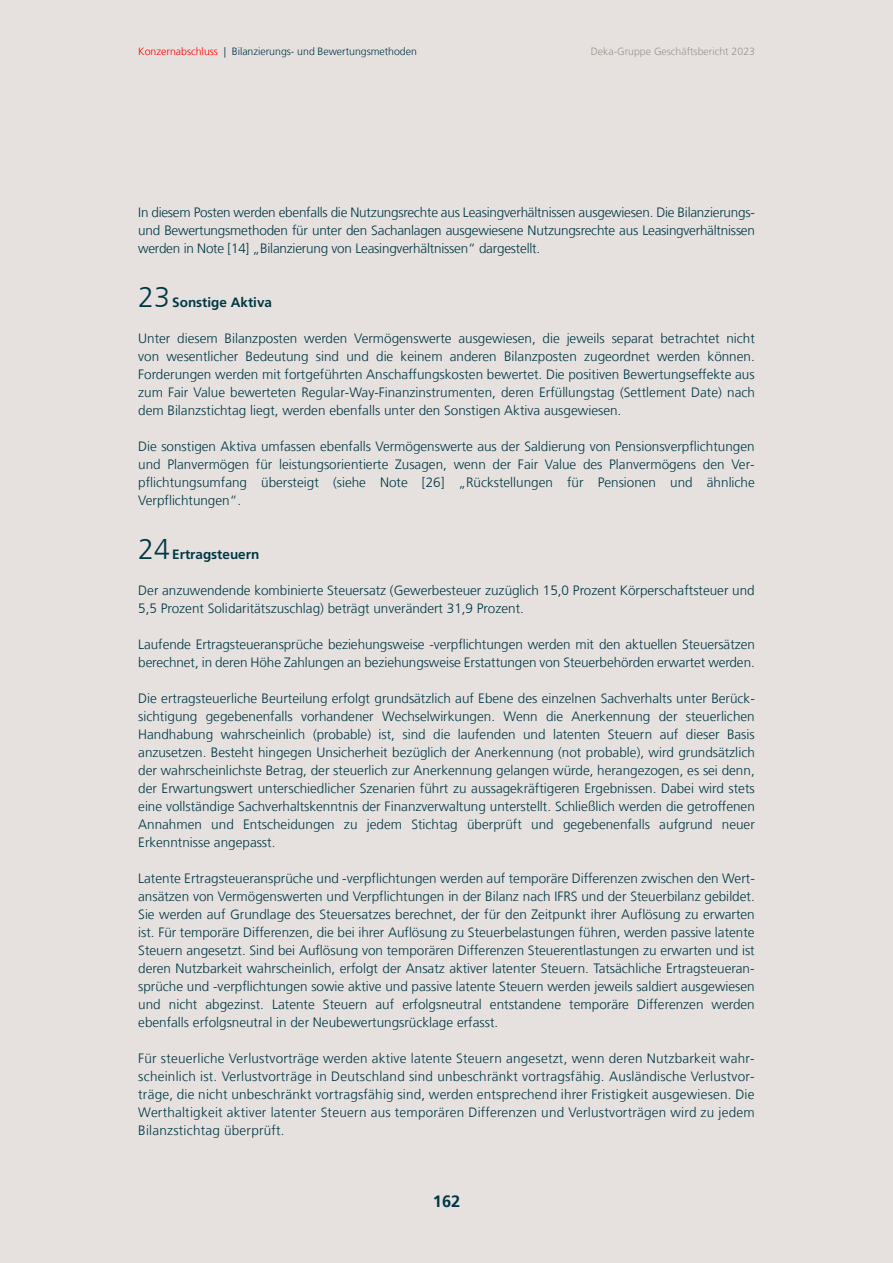
<style>
.page{position:relative;width:893px;height:1263px;background:#e6e1df}
.page>*{position:absolute;margin:0;border:0;box-sizing:border-box;transform-origin:0 0}
.t1{font:300 16.5px "Deka Frutiger 45";color:#003745}
.t2{font:300 13.5px/18px "Deka Frutiger 45";color:#003745;text-align:justify}
.t3{font:300 13.5px "Deka Frutiger 45";color:#003745}
.t4{font:300 10.5px "Deka Frutiger 45";color:#003745}
.t5{font:300 10.5px "Deka Frutiger 45";color:#9d958e}
.s1{color:#f00}
.s2{font-size:28.5px}
</style>
<div class="page">
<p class="t4" style="left:138px;top:46px;width:280px"><span class="s1">Konzernabschluss</span> | Bilanzierungs- und Bewertungsmethoden</p>
<p class="t5" style="left:591px;top:46px;width:166px">Deka-Gruppe Geschäftsbericht 2023</p>
<p class="t2" style="left:138px;top:204px;width:618px">In diesem Posten werden ebenfalls die Nutzungsrechte aus Leasingverhältnissen ausgewiesen. Die Bilanzierungs&shy;und Bewertungsmethoden für unter den Sachanlagen ausgewiesene Nutzungsrechte aus Leasingverhältnissen werden in Note [14] „Bilanzierung von Leasingverhältnissen“ dargestellt.</p>
<h3 class="t3" style="left:138px;top:295px;width:135px"><span class="s2">23</span> Sonstige Aktiva</h3>
<p class="t2" style="left:138px;top:330px;width:618px">Unter diesem Bilanzposten werden Vermögenswerte ausgewiesen, die jeweils separat betrachtet nicht von wesentlicher Bedeutung sind und die keinem anderen Bilanzposten zugeordnet werden können.<br>Forderungen werden mit fortgeführten Anschaffungskosten bewertet. Die positiven Bewertungseffekte aus zum Fair Value bewerteten Regular-Way-Finanzinstrumenten, deren Erfüllungstag (Settlement Date) nach dem Bilanzstichtag liegt, werden ebenfalls unter den Sonstigen Aktiva ausgewiesen.</p>
<p class="t2" style="left:138px;top:438px;width:618px">Die sonstigen Aktiva umfassen ebenfalls Vermögenswerte aus der Saldierung von Pensionsverpflichtungen und Planvermögen für leistungsorientierte Zusagen, wenn der Fair Value des Planvermögens den Ver&shy;pflichtungsumfang übersteigt (siehe Note [26] „Rückstellungen für Pensionen und ähnliche Verpflichtungen“.</p>
<h3 class="t3" style="left:138px;top:547px;width:123px"><span class="s2">24</span> Ertragsteuern</h3>
<p class="t2" style="left:138px;top:582px;width:618px">Der anzuwendende kombinierte Steuersatz (Gewerbesteuer zuzüglich 15,0 Prozent Körperschaftsteuer und<br>5,5 Prozent Solidaritätszuschlag) beträgt unverändert 31,9 Prozent.</p>
<p class="t2" style="left:138px;top:636px;width:618px">Laufende Ertragsteueransprüche beziehungsweise -verpflichtungen werden mit den aktuellen Steuersätzen berechnet, in deren Höhe Zahlungen an beziehungsweise Erstattungen von Steuerbehörden erwartet werden.</p>
<p class="t2" style="left:138px;top:690px;width:618px">Die ertragsteuerliche Beurteilung erfolgt grundsätzlich auf Ebene des einzelnen Sachverhalts unter Berück&shy;sichtigung gegebenenfalls vorhandener Wechselwirkungen. Wenn die Anerkennung der steuerlichen Handhabung wahrscheinlich (probable) ist, sind die laufenden und latenten Steuern auf dieser Basis anzusetzen. Besteht hingegen Unsicherheit bezüglich der Anerkennung (not probable), wird grundsätzlich der wahrscheinlichste Betrag, der steuerlich zur Anerkennung gelangen würde, herangezogen, es sei denn, der Erwartungswert unterschiedlicher Szenarien führt zu aussagekräftigeren Ergebnissen. Dabei wird stets eine vollständige Sachverhaltskenntnis der Finanzverwaltung unterstellt. Schließlich werden die getroffenen Annahmen und Entscheidungen zu jedem Stichtag überprüft und gegebenenfalls aufgrund neuer Erkenntnisse angepasst.</p>
<p class="t2" style="left:138px;top:870px;width:618px">Latente Ertragsteueransprüche und -verpflichtungen werden auf temporäre Differenzen zwischen den Wert&shy;ansätzen von Vermögenswerten und Verpflichtungen in der Bilanz nach IFRS und der Steuerbilanz gebildet.<br>Sie werden auf Grundlage des Steuersatzes berechnet, der für den Zeitpunkt ihrer Auflösung zu erwarten ist. Für temporäre Differenzen, die bei ihrer Auflösung zu Steuerbelastungen führen, werden passive latente Steuern angesetzt. Sind bei Auflösung von temporären Differenzen Steuerentlastungen zu erwarten und ist deren Nutzbarkeit wahrscheinlich, erfolgt der Ansatz aktiver latenter Steuern. Tatsächliche Ertragsteueran&shy;sprüche und -verpflichtungen sowie aktive und passive latente Steuern werden jeweils saldiert ausgewiesen und nicht abgezinst. Latente Steuern auf erfolgsneutral entstandene temporäre Differenzen werden ebenfalls erfolgsneutral in der Neubewertungsrücklage erfasst.</p>
<p class="t2" style="left:138px;top:1050px;width:618px">Für steuerliche Verlustvorträge werden aktive latente Steuern angesetzt, wenn deren Nutzbarkeit wahr&shy;scheinlich ist. Verlustvorträge in Deutschland sind unbeschränkt vortragsfähig. Ausländische Verlustvor&shy;träge, die nicht unbeschränkt vortragsfähig sind, werden entsprechend ihrer Fristigkeit ausgewiesen. Die Werthaltigkeit aktiver latenter Steuern aus temporären Differenzen und Verlustvorträgen wird zu jedem Bilanzstichtag überprüft.</p>
<p class="t1" style="left:433px;top:1193px;width:29px">162</p>
</div>
